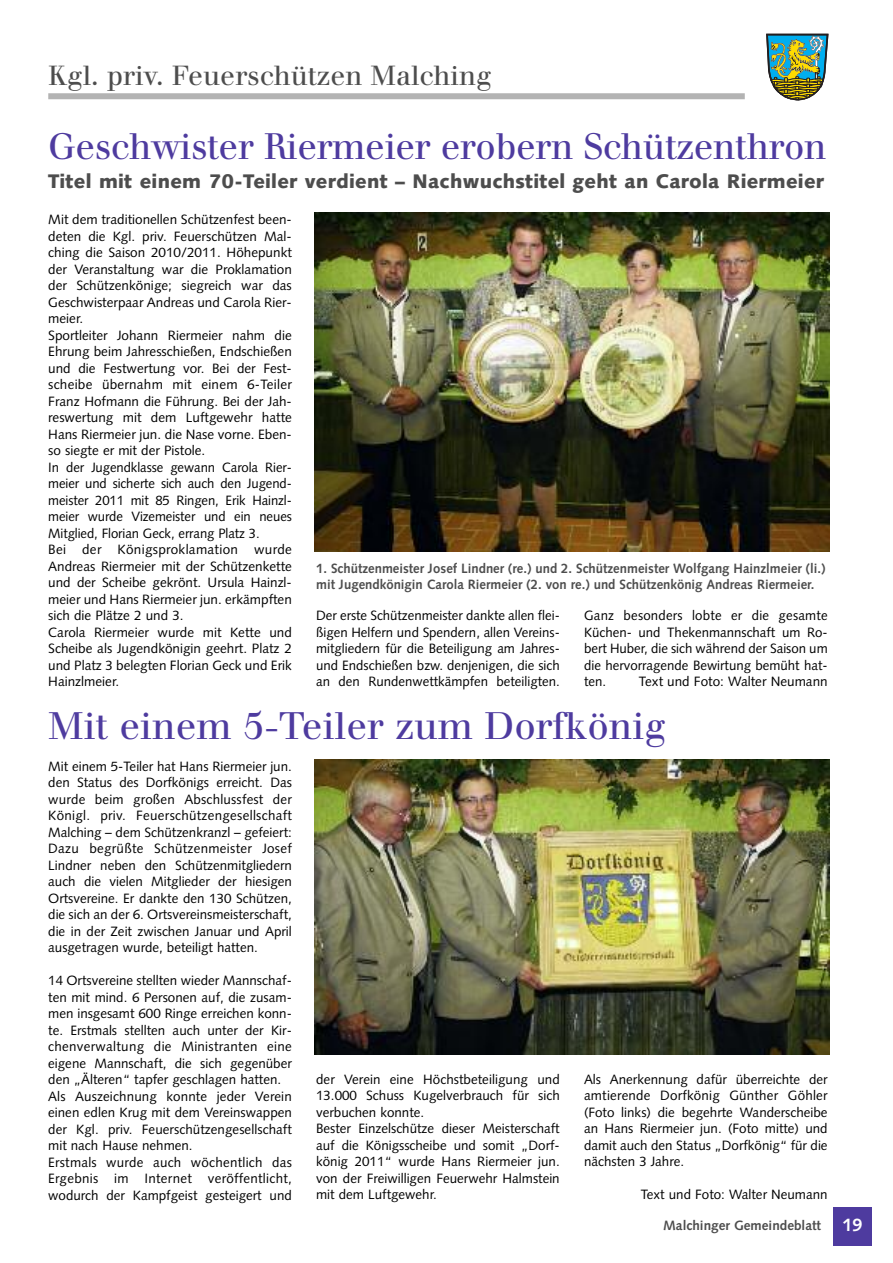
<style>
.page{position:relative;width:893px;height:1263px;background:#fff}
.page>*{position:absolute;margin:0;border:0;box-sizing:border-box;transform-origin:0 0}
.t1{font:37.5px "Walbaum";color:#4e3b9f}
.t2{font:36px "Walbaum";letter-spacing:-.01em;color:#4e3b9f}
.t3{font:27px "Walbaum";color:#4d4d4d}
.t4{font:900 19.65px "Syntax";letter-spacing:.015em;color:#4d4d4d}
.t5{font:700 18px "Syntax";color:#fff}
.t6{font:13.5px/16.5px "Syntax";color:#000;text-align:justify}
.t7{font:700 13.5px/16.5px "Syntax";color:#4d4d4d}
</style>
<div class="page">
<svg style="left:766px;top:33px;width:63px;height:67px;background:#779c7f"></svg>
<div style="left:48px;top:93px;width:697px;height:6px;background:#b3b3b3"></div>
<div style="left:833px;top:1208px;width:39px;height:38px;background:#4e3b9f"></div>
<img style="left:315px;top:760px;width:514px;height:294px">
<img style="left:315px;top:213px;width:514px;height:338px">
<h3 class="t3" style="left:48px;top:65px;width:445px">Kgl. priv. Feuerschützen Malching</h3>
<h2 class="t2" style="left:48px;top:134px;width:780px">Geschwister Riermeier erobern Schützenthron</h2>
<h3 class="t4" style="left:48px;top:173px;width:777px">Titel mit einem 70-Teiler verdient – Nachwuchstitel geht an Carola Riermeier</h3>
<p class="t6" style="left:48px;top:213px;width:245px;text-align:left">Mit dem traditionellen Schützenfest been&shy;deten die Kgl. priv. Feuerschützen Mal&shy;ching die Saison 2010/2011. Höhepunkt der Veranstaltung war die Proklamation der Schützenkönige; siegreich war das Geschwisterpaar Andreas und Carola Rier&shy;meier.<br>Sportleiter Johann Riermeier nahm die Ehrung beim Jahresschießen, Endschießen und die Festwertung vor. Bei der Fest&shy;scheibe übernahm mit einem 6-Teiler Franz Hofmann die Führung. Bei der Jah&shy;reswertung mit dem Luftgewehr hatte Hans Riermeier jun. die Nase vorne. Eben&shy;so siegte er mit der Pistole.<br>In der Jugendklasse gewann Carola Rier&shy;meier und sicherte sich auch den Jugend&shy;meister 2011 mit 85 Ringen, Erik Hainzl&shy;meier wurde Vizemeister und ein neues Mitglied, Florian Geck, errang Platz 3.<br>Bei der Königsproklamation wurde Andreas Riermeier mit der Schützenkette und der Scheibe gekrönt. Ursula Hainzl&shy;meier und Hans Riermeier jun. erkämpften sich die Plätze 2 und 3.<br>Carola Riermeier wurde mit Kette und Scheibe als Jugendkönigin geehrt. Platz 2 und Platz 3 belegten Florian Geck und Erik Hainzlmeier.</p>
<p class="t7" style="left:316px;top:561px;width:511px">1. Schützenmeister Josef Lindner (re.) und 2. Schützenmeister Wolfgang Hainzlmeier (li.) mit Jugendkönigin Carola Riermeier (2. von re.) und Schützenkönig Andreas Riermeier.</p>
<p class="t6" style="left:316px;top:609px;width:245px">Der erste Schützenmeister dankte allen flei&shy;ßigen Helfern und Spendern, allen Vereins&shy;mitgliedern für die Beteiligung am Jahres&shy;und Endschießen bzw. denjenigen, die sich an den Rundenwettkämpfen beteiligten.</p>
<p class="t6" style="left:584px;top:609px;width:245px">Ganz besonders lobte er die gesamte Küchen- und Thekenmannschaft um Ro&shy;bert Huber, die sich während der Saison um die hervorragende Bewirtung bemüht hat&shy;ten.</p>
<p class="t6" style="left:639px;top:675px;width:190px">Text und Foto: Walter Neumann</p>
<h1 class="t1" style="left:48px;top:712px;width:619px">Mit einem 5-Teiler zum Dorfkönig</h1>
<p class="t6" style="left:48px;top:759px;width:245px">Mit einem 5-Teiler hat Hans Riermeier jun. den Status des Dorfkönigs erreicht. Das wurde beim großen Abschlussfest der Königl. priv. Feuerschützengesellschaft Malching – dem Schützenkranzl – gefeiert:<br>Dazu begrüßte Schützenmeister Josef Lindner neben den Schützenmitgliedern auch die vielen Mitglieder der hiesigen Ortsvereine. Er dankte den 130 Schützen, die sich an der 6. Ortsvereinsmeisterschaft, die in der Zeit zwischen Januar und April ausgetragen wurde, beteiligt hatten.</p>
<p class="t6" style="left:48px;top:973px;width:245px;text-align:left">14 Ortsvereine stellten wieder Mannschaf&shy;ten mit mind. 6 Personen auf, die zusam&shy;men insgesamt 600 Ringe erreichen konn&shy;te. Erstmals stellten auch unter der Kir&shy;chenverwaltung die Ministranten eine eigene Mannschaft, die sich gegenüber den „Älteren“ tapfer geschlagen hatten.<br>Als Auszeichnung konnte jeder Verein einen edlen Krug mit dem Vereinswappen der Kgl. priv. Feuerschützengesellschaft mit nach Hause nehmen.<br>Erstmals wurde auch wöchentlich das Ergebnis im Internet veröffentlicht, wodurch der Kampfgeist gesteigert und</p>
<p class="t6" style="left:316px;top:1072px;width:245px;text-align:left">der Verein eine Höchstbeteiligung und 13.000 Schuss Kugelverbrauch für sich verbuchen konnte.<br>Bester Einzelschütze dieser Meisterschaft auf die Königsscheibe und somit „Dorf&shy;könig 2011“ wurde Hans Riermeier jun. von der Freiwilligen Feuerwehr Halmstein mit dem Luftgewehr.</p>
<p class="t6" style="left:584px;top:1072px;width:245px">Als Anerkennung dafür überreichte der amtierende Dorfkönig Günther Göhler (Foto links) die begehrte Wanderscheibe an Hans Riermeier jun. (Foto mitte) und damit auch den Status „Dorfkönig“ für die nächsten 3 Jahre.</p>
<p class="t6" style="left:641px;top:1187px;width:188px">Text und Foto: Walter Neumann</p>
<p class="t7" style="left:663px;top:1218px;width:159px">Malchinger Gemeindeblatt</p>
<h3 class="t5" style="left:843px;top:1218px;width:22px">19</h3>
</div>
